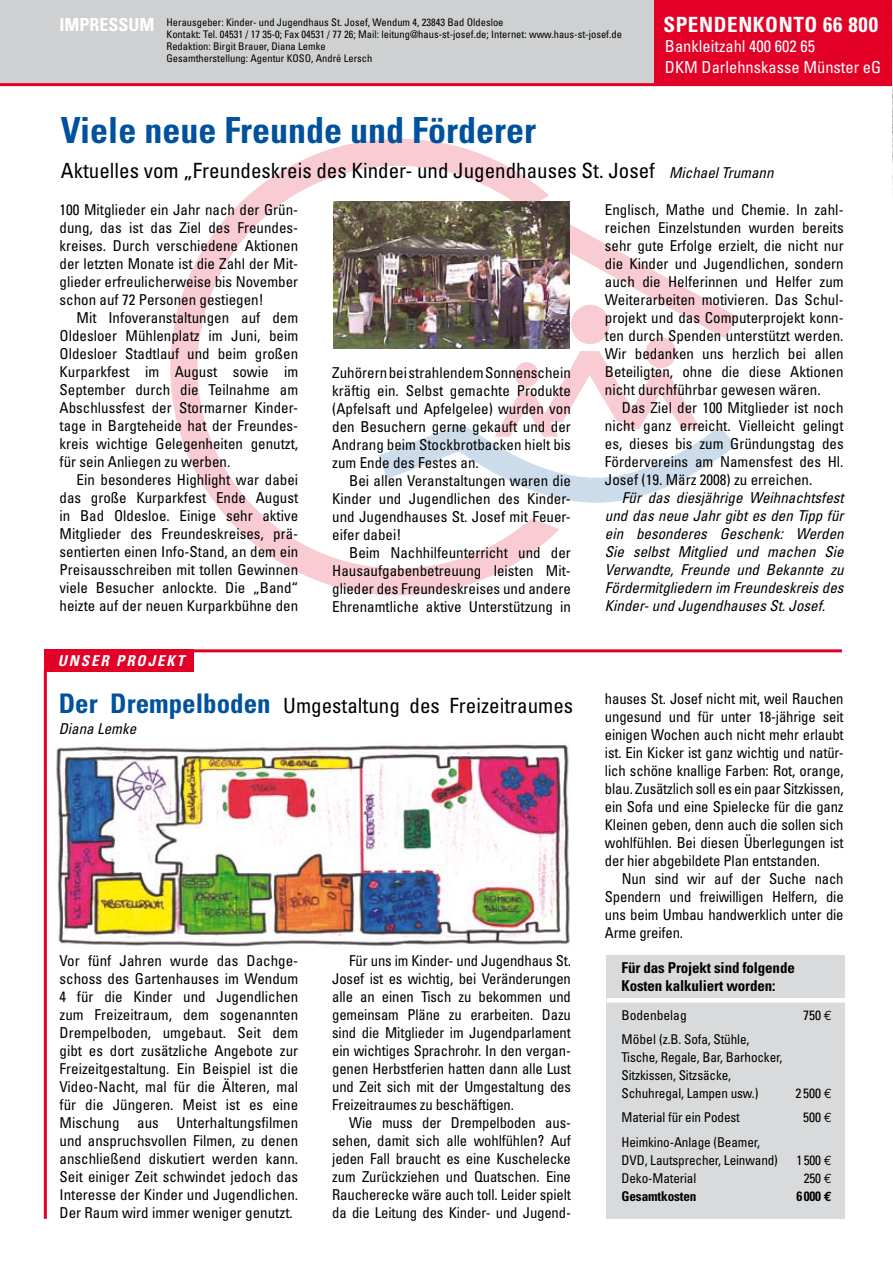
<style>
.page{position:relative;width:893px;height:1263px;background:#fff}
.page>*{position:absolute;margin:0;border:0;box-sizing:border-box;transform-origin:0 0}
.t1{font:700 condensed 36px "Univers";color:#00519e}
.t2{font:condensed 21px "Univers";color:#000}
.t3{font:700 condensed 21px "Univers";letter-spacing:.03em;color:#fff}
.t4{font:condensed 16.5px/21px "Univers";color:#fff}
.t5{font:condensed 15px/18px "Univers";color:#000;text-align:justify}
.t6{font:italic condensed 15px/18px "Univers";color:#000;text-align:justify}
.t7{font:700 condensed 15px/18px "Univers";letter-spacing:-.01em;color:#000}
.t8{font:italic 700 condensed 15px "Univers";letter-spacing:.13em;color:#fff}
.t9{font:condensed 13.5px/18px "Univers";letter-spacing:-.01em;color:#000}
.t10{font:700 condensed 13.5px "Univers";letter-spacing:-.01em;color:#000}
.t11{font:condensed 10.5px/12px "Univers";color:#000}
.s1{font-weight:700;font-size:18px;color:#fff}
.s2{font-style:italic;font-size:15px}
.s3{font-weight:700;font-size:27px;color:#00519e}
.s4{font-family:"Euro Mono";font-stretch:normal}
</style>
<div class="page">
<svg style="left:570px;top:224px;width:146px;height:81px"></svg>
<svg style="left:560px;top:305px;width:177px;height:198px"></svg>
<svg style="left:170px;top:139px;width:390px;height:456px"></svg>
<hr style="left:0;top:83px;width:893px;height:3px;background:#e20026">
<div style="left:0;top:0;width:893px;height:83px;background:#cfd0d1"></div>
<div style="left:655px;top:0;width:238px;height:85px;background:#e20026"></div>
<hr style="left:45px;top:649px;width:797px;height:3px;background:#e20026">
<div style="left:44px;top:649px;width:149px;height:23px;background:#e20026"></div>
<svg style="left:892px;top:0;width:1px;height:190px"></svg>
<hr style="left:44px;top:669px;width:3px;height:550px;background:#e20026">
<img style="left:56px;top:744px;width:514px;height:204px">
<div style="left:607px;top:955px;width:238px;height:264px;background:#d9dadb"></div>
<hr style="left:607px;top:998px;width:238px;height:4px;background:#fff">
<img style="left:334px;top:202px;width:236px;height:147px">
<p class="t11" style="left:167px;top:16px;width:457px;text-indent:-107px"><span class="s1">IMPRESSUM</span> Herausgeber: Kinder- und Jugendhaus St. Josef, Wendum 4, 23843 Bad Oldesloe<br>Kontakt: Tel. 04531 / 17 35-0; Fax 04531 / 77 26; Mail: leitung@haus-st-josef.de; Internet: www.haus-st-josef.de Redaktion: Birgit Brauer, Diana Lemke<br>Gesamtherstellung: Agentur KOSO, André Lersch</p>
<h2 class="t3" style="left:663px;top:11px;width:216px">Spendenkonto 66 800</h2>
<p class="t4" style="left:665px;top:35px;width:218px">Bankleitzahl 400 602 65<br>DKM Darlehnskasse Münster eG</p>
<h1 class="t1" style="left:61px;top:108px;width:477px">Viele neue Freunde und Förderer</h1>
<h2 class="t2" style="left:61px;top:157px;width:714px">Aktuelles vom „Freundeskreis des Kinder- und Jugendhauses St. Josef <span class="s2">Michael Trumann</span></h2>
<p class="t5" style="left:60px;top:201px;width:240px">100 Mitglieder ein Jahr nach der Grün&shy;dung, das ist das Ziel des Freundes&shy;kreises. Durch verschiedene Aktionen der letzten Monate ist die Zahl der Mit&shy;glieder erfreulicherweise bis November schon auf 72 Personen gestiegen!</p>
<p class="t5" style="left:60px;top:309px;width:240px;text-indent:17px">Mit Infoveranstaltungen auf dem Oldesloer Mühlenplatz im Juni, beim Oldesloer Stadtlauf und beim großen Kurparkfest im August sowie im September durch die Teilnahme am Abschlussfest der Stormarner Kinder&shy;tage in Bargteheide hat der Freundes&shy;kreis wichtige Gelegenheiten genutzt, für sein Anliegen zu werben.</p>
<p class="t5" style="left:60px;top:471px;width:240px;text-indent:17px">Ein besonderes Highlight war dabei das große Kurparkfest Ende August in Bad Oldesloe. Einige sehr aktive Mitglieder des Freundeskreises, prä&shy;sentierten einen Info-Stand, an dem ein Preisausschreiben mit tollen Gewinnen viele Besucher anlockte. Die „Band“ heizte auf der neuen Kurparkbühne den</p>
<p class="t8" style="left:58px;top:652px;width:34px">UNSER</p>
<p class="t8" style="left:116px;top:652px;width:43px">PROJEK</p>
<p class="t8" style="left:177px;top:652px;width:9px">T</p>
<p class="t5" style="left:332px;top:363px;width:240px">Zuhörern bei strahlendem Sonnenschein kräftig ein. Selbst gemachte Produkte (Apfelsaft und Apfelgelee) wurden von den Besuchern gerne gekauft und der Andrang beim Stockbrotbacken hielt bis zum Ende des Festes an.</p>
<p class="t5" style="left:332px;top:471px;width:240px;text-indent:17px">Bei allen Veranstaltungen waren die Kinder und Jugendlichen des Kinder&shy;und Jugendhauses St. Josef mit Feuer&shy;eifer dabei!</p>
<p class="t5" style="left:332px;top:543px;width:240px;text-indent:17px">Beim Nachhilfeunterricht und der Hausaufgabenbetreuung leisten Mit&shy;glieder des Freundeskreises und andere Ehrenamtliche aktive Unterstützung in</p>
<h2 class="t2" style="left:59px;top:692px;width:516px"><span class="s3">Der Drempelboden</span> Umgestaltung des Freizeitraumes</h2>
<p class="t6" style="left:59px;top:719px;width:79px">Diana Lemke</p>
<p class="t5" style="left:60px;top:951px;width:240px">Vor fünf Jahren wurde das Dachge&shy;schoss des Gartenhauses im Wendum 4 für die Kinder und Jugendlichen zum Freizeitraum, dem sogenannten Drempelboden, umgebaut. Seit dem gibt es dort zusätzliche Angebote zur Freizeitgestaltung. Ein Beispiel ist die Video-Nacht, mal für die Älteren, mal für die Jüngeren. Meist ist es eine Mischung aus Unterhaltungsfilmen und anspruchsvollen Filmen, zu denen anschließend diskutiert werden kann.<br>Seit einiger Zeit schwindet jedoch das Interesse der Kinder und Jugendlichen.<br>Der Raum wird immer weniger genutzt.</p>
<p class="t5" style="left:332px;top:951px;width:240px;text-indent:17px">Für uns im Kinder- und Jugendhaus St.<br>Josef ist es wichtig, bei Veränderungen alle an einen Tisch zu bekommen und gemeinsam Pläne zu erarbeiten. Dazu sind die Mitglieder im Jugendparlament ein wichtiges Sprachrohr. In den vergan&shy;genen Herbstferien hatten dann alle Lust und Zeit sich mit der Umgestaltung des Freizeitraumes zu beschäftigen.</p>
<p class="t5" style="left:332px;top:1113px;width:240px;text-indent:17px">Wie muss der Drempelboden aus&shy;sehen, damit sich alle wohlfühlen? Auf jeden Fall braucht es eine Kuschelecke zum Zurückziehen und Quatschen. Eine Raucherecke wäre auch toll. Leider spielt da die Leitung des Kinder- und Jugend-</p>
<p class="t5" style="left:605px;top:201px;width:240px">Englisch, Mathe und Chemie. In zahl&shy;reichen Einzelstunden wurden bereits sehr gute Erfolge erzielt, die nicht nur die Kinder und Jugendlichen, sondern auch die Helferinnen und Helfer zum Weiterarbeiten motivieren. Das Schul&shy;projekt und das Computerprojekt konn&shy;ten durch Spenden unterstützt werden.<br>Wir bedanken uns herzlich bei allen Beteiligten, ohne die diese Aktionen nicht durchführbar gewesen wären.</p>
<p class="t5" style="left:605px;top:399px;width:240px;text-indent:17px">Das Ziel der 100 Mitglieder ist noch nicht ganz erreicht. Vielleicht gelingt es, dieses bis zum Gründungstag des Fördervereins am Namensfest des Hl.<br>Josef (19. März 2008) zu erreichen.</p>
<p class="t6" style="left:605px;top:489px;width:240px;text-indent:17px">Für das diesjährige Weihnachtsfest und das neue Jahr gibt es den Tipp für ein besonderes Geschenk: Werden Sie selbst Mitglied und machen Sie Verwandte, Freunde und Bekannte zu Fördermitgliedern im Freundeskreis des Kinder- und Jugendhauses St. Josef.</p>
<p class="t5" style="left:605px;top:689px;width:240px">hauses St. Josef nicht mit, weil Rauchen ungesund und für unter 18-jährige seit einigen Wochen auch nicht mehr erlaubt ist. Ein Kicker ist ganz wichtig und natür&shy;lich schöne knallige Farben: Rot, orange, blau. Zusätzlich soll es ein paar Sitzkissen, ein Sofa und eine Spielecke für die ganz Kleinen geben, denn auch die sollen sich wohlfühlen. Bei diesen Überlegungen ist der hier abgebildete Plan entstanden.</p>
<p class="t5" style="left:605px;top:869px;width:240px;text-indent:17px">Nun sind wir auf der Suche nach Spendern und freiwilligen Helfern, die uns beim Umbau handwerklich unter die Arme greifen.</p>
<p class="t7" style="left:621px;top:958px;width:175px">Für das Projekt sind folgende<br>Kosten kalkuliert worden:</p>
<p class="t9" style="left:621px;top:1005px;width:67px">Bodenbelag</p>
<p class="t9" style="left:803px;top:1005px;width:30px">750 <span class="s4">€</span></p>
<p class="t9" style="left:621px;top:1030px;width:162px">Möbel (z.B. Sofa, Stühle,<br>Tische, Regale, Bar, Barhocker,<br>Sitzkissen, Sitzsäcke,<br>Schuhregal, Lampen usw.)</p>
<p class="t9" style="left:795px;top:1084px;width:38px">2500 <span class="s4">€</span></p>
<p class="t9" style="left:621px;top:1108px;width:120px">Material für ein Podest</p>
<p class="t9" style="left:803px;top:1108px;width:30px">500 <span class="s4">€</span></p>
<p class="t9" style="left:621px;top:1133px;width:158px">Heimkino-Anlage (Beamer,<br>DVD, Lautsprecher, Leinwand)</p>
<p class="t9" style="left:797px;top:1151px;width:37px">1500 <span class="s4">€</span></p>
<p class="t9" style="left:621px;top:1169px;width:76px">Deko-Material</p>
<p class="t9" style="left:804px;top:1169px;width:30px">250 <span class="s4">€</span></p>
<p class="t10" style="left:621px;top:1188px;width:76px">Gesamtkosten</p>
<p class="t10" style="left:797px;top:1188px;width:37px">6000 <span class="s4">€</span></p>
</div>
